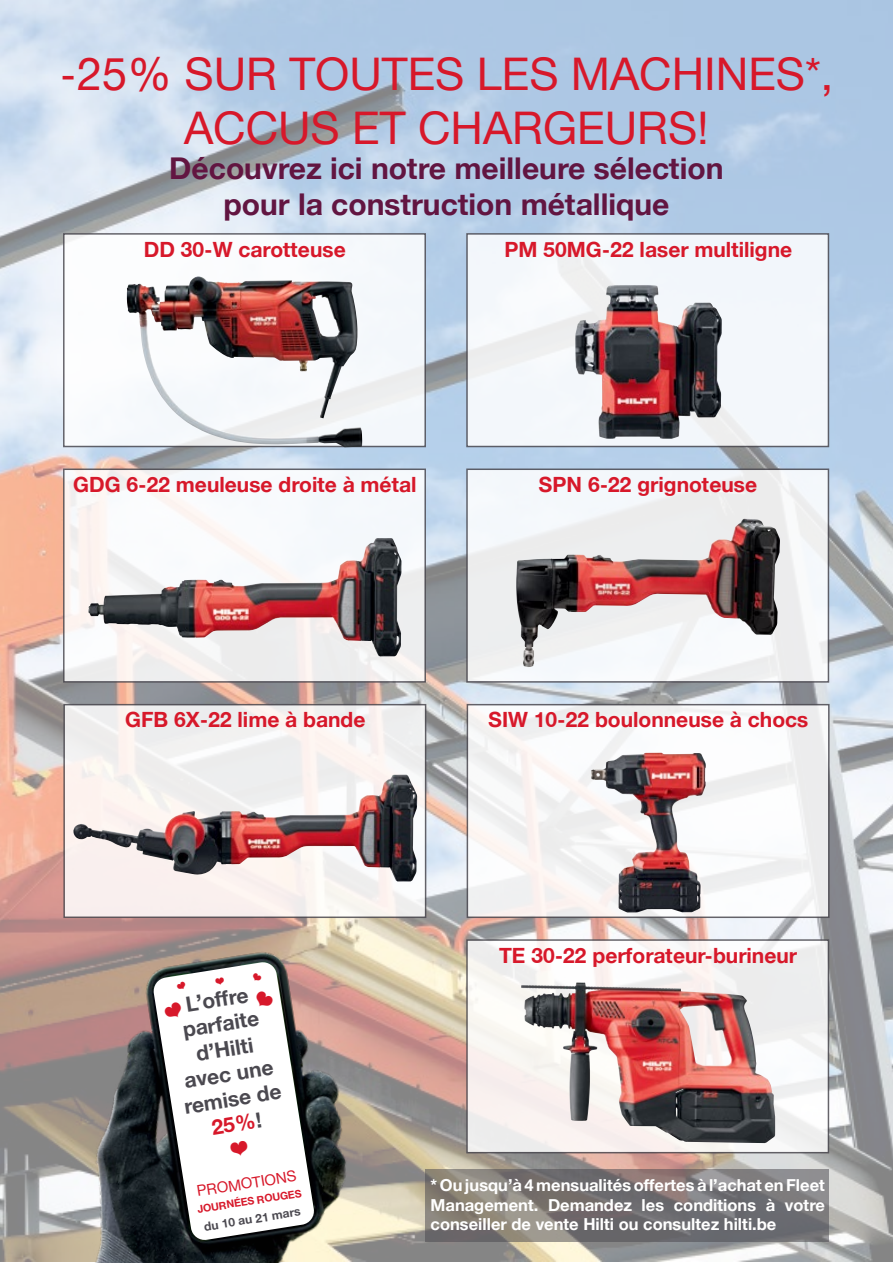
<style>
.page{position:relative;width:893px;height:1263px;background:#fff}
.page>*{position:absolute;margin:0;border:0;box-sizing:border-box;transform-origin:0 0}
.t1{font:45px/54px "Hilti";color:#d7182a;text-align:center}
.t2{font:700 30px/35.5px "Hilti";color:#621541;text-align:center}
.t3{font:700 21px "Hilti";color:#d7182a}
.t4{font:700 21px/25.2px "Hilti";color:#4b4950;text-align:center}
.t5{font:700 16.5px/19.8px "Hilti";color:#fff;text-align:justify}
.t6{font:15px "Hilti";color:#d7182a}
.t7{font:700 12px "Hilti";color:#4b4950}
.t8{font:700 10.5px "Hilti";color:#d7182a}
.s1{color:#d7182a}
</style>
<div class="page">
<img style="left:0;top:0;width:893px;height:1262px">
<img style="left:60px;top:910px;width:291px;height:353px">
<svg style="left:153px;top:961px;width:162px;height:280px"></svg>
<div style="left:63px;top:233px;width:363px;height:214px;background:#fff;border:2px solid #4b4950"></div>
<svg style="left:466px;top:233px;width:363px;height:214px;fill:#f3f7fb"></svg>
<div style="left:63px;top:468px;width:363px;height:215px;background:#f6f8f8;border:2px solid #4b4950"></div>
<svg style="left:466px;top:468px;width:363px;height:215px"></svg>
<img style="left:516px;top:520px;width:226px;height:147px">
<img style="left:88px;top:538px;width:301px;height:100px">
<img style="left:127px;top:278px;width:235px;height:169px">
<svg style="left:63px;top:704px;width:363px;height:214px;fill:#f7efee"></svg>
<svg style="left:467px;top:704px;width:363px;height:214px"></svg>
<img style="left:73px;top:775px;width:332px;height:100px">
<svg style="left:466px;top:939px;width:363px;height:214px"></svg>
<img style="left:521px;top:982px;width:55px;height:5px">
<svg style="left:426px;top:1169px;width:403px;height:73px;background:#7a7676"></svg>
<img style="left:575px;top:285px;width:123px;height:154px">
<img style="left:591px;top:753px;width:79px;height:159px">
<svg style="left:163px;top:1001px;width:22px;height:21px"></svg>
<svg style="left:176px;top:981px;width:11px;height:11px"></svg>
<svg style="left:252px;top:989px;width:22px;height:22px"></svg>
<svg style="left:215px;top:977px;width:10px;height:9px"></svg>
<svg style="left:251px;top:973px;width:11px;height:10px"></svg>
<svg style="left:230px;top:1140px;width:19px;height:18px"></svg>
<h1 class="t1" style="left:60px;top:47px;width:775px">-25% SUR TOUTES LES MACHINES*,<br>ACCUS ET CHARGEURS!</h1>
<h2 class="t2" style="left:169px;top:151px;width:556px">Découvrez ici notre meilleure sélection pour la construction métallique</h2>
<p class="t3" style="left:144px;top:237px;width:203px">DD 30-W carotteuse</p>
<p class="t3" style="left:505px;top:237px;width:289px">PM 50MG-22 laser multiligne</p>
<p class="t3" style="left:73px;top:472px;width:345px">GDG 6-22 meuleuse droite à métal</p>
<p class="t3" style="left:539px;top:472px;width:220px">SPN 6-22 grignoteuse</p>
<p class="t3" style="left:125px;top:708px;width:242px">GFB 6X-22 lime à bande</p>
<p class="t3" style="left:488px;top:708px;width:322px">SIW 10-22 boulonneuse à chocs</p>
<p class="t4" style="left:166px;top:995px;width:100px;rotate:-9deg">L’offre parfaite d’Hilti avec une remise de<br><span class="s1">25%</span>!</p>
<p class="t6" style="left:196px;top:1182px;width:102px;rotate:-9deg">PROMOTIONS</p>
<p class="t8" style="left:197px;top:1203px;width:107px;rotate:-9deg">JOURNÉES ROUGES</p>
<p class="t7" style="left:203px;top:1220px;width:99px;rotate:-9deg">du 10 au 21 mars</p>
<p class="t3" style="left:499px;top:943px;width:299px">TE 30-22 perforateur-burineur</p>
<p class="t5" style="left:431px;top:1175px;width:396px">* Ou jusqu’à 4 mensualités offertes à l’achat en Fleet Management. Demandez les conditions à votre conseiller de vente Hilti ou consultez hilti.be</p>
</div>
